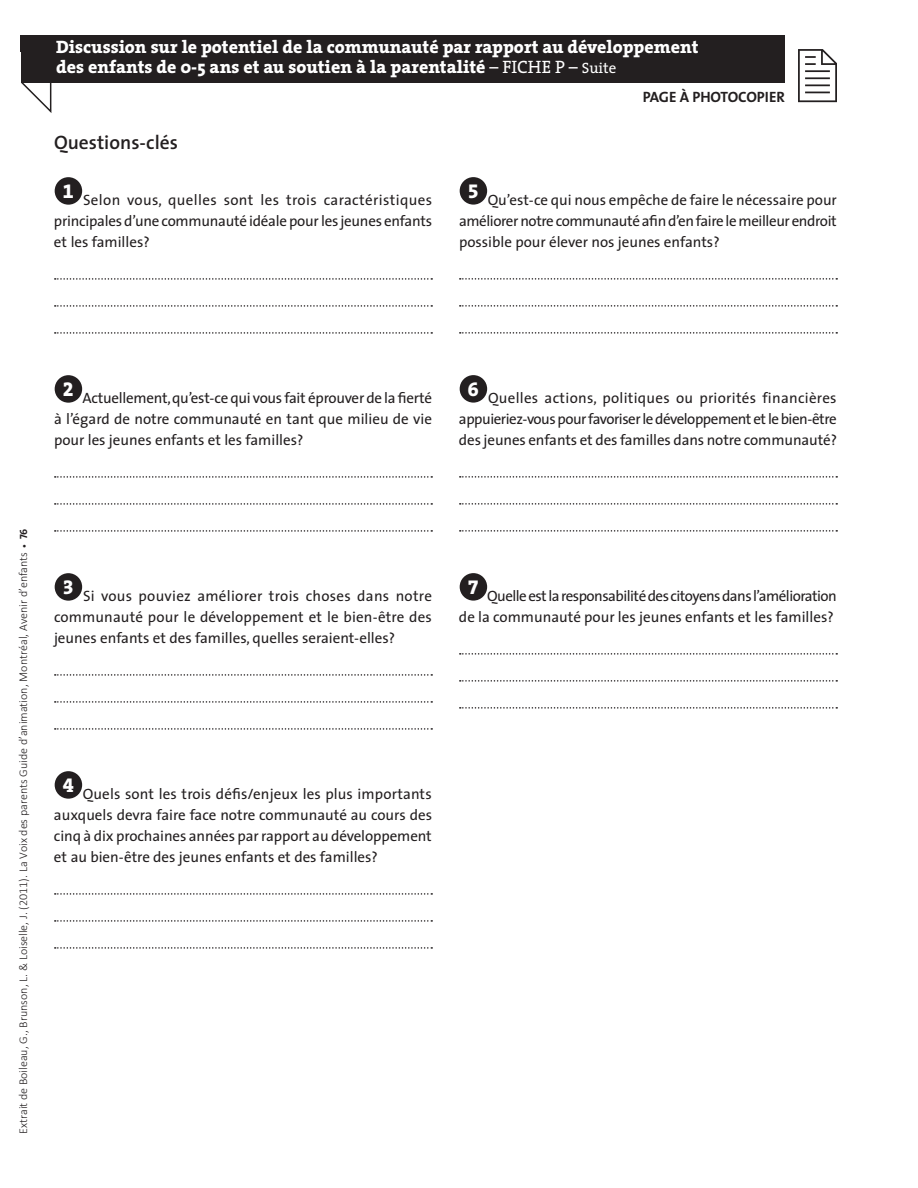
<style>
.page{position:relative;width:918px;height:1188px;background:#fff}
.page>*{position:absolute;margin:0;border:0;box-sizing:border-box;transform-origin:0 0}
.t1{font:600 19.5px "The Sans";color:#231f20}
.t2{font:800 18px/19.8px "The Serif";color:#fff}
.t3{font:15px/21px "The Sans";color:#231f20;text-align:justify}
.t4{font:15px/21px "The Sans";letter-spacing:-.035em;color:#231f20;text-align:center}
.t5{font:15px "The Sans Bold Caps";color:#231f20}
.t6{font:300 12px "Calibri";color:#231f20}
.s1{font-weight:400}
.s2{font-weight:400;font-size:15px}
.s3{font-family:"The Sans";font-weight:700;font-size:9px}
.s4{font-family:"The Sans Bold Caps";font-weight:400;font-size:10.5px}
</style>
<div class="page">
<svg style="left:798px;top:49px;width:39px;height:53px"></svg>
<svg style="left:21px;top:82px;width:31px;height:31px"></svg>
<div style="left:21px;top:35px;width:764px;height:47px;background:#231f20"></div>
<svg style="left:55px;top:278px;width:377px;height:2px"></svg>
<svg style="left:55px;top:305px;width:377px;height:2px"></svg>
<svg style="left:55px;top:332px;width:377px;height:2px"></svg>
<svg style="left:55px;top:476px;width:377px;height:2px"></svg>
<svg style="left:55px;top:503px;width:377px;height:2px"></svg>
<svg style="left:55px;top:530px;width:377px;height:2px"></svg>
<svg style="left:55px;top:674px;width:377px;height:2px"></svg>
<svg style="left:55px;top:701px;width:377px;height:2px"></svg>
<svg style="left:55px;top:728px;width:377px;height:2px"></svg>
<svg style="left:55px;top:893px;width:377px;height:2px"></svg>
<svg style="left:55px;top:920px;width:377px;height:2px"></svg>
<svg style="left:55px;top:947px;width:377px;height:2px"></svg>
<div style="left:55px;top:177px;width:27px;height:28px;background:#231f20;border-radius:50%"></div>
<div style="left:55px;top:375px;width:27px;height:28px;background:#231f20;border-radius:50%"></div>
<div style="left:55px;top:573px;width:27px;height:28px;background:#231f20;border-radius:50%"></div>
<div style="left:55px;top:771px;width:27px;height:28px;background:#231f20;border-radius:50%"></div>
<svg style="left:460px;top:278px;width:377px;height:2px"></svg>
<svg style="left:460px;top:305px;width:377px;height:2px"></svg>
<svg style="left:460px;top:332px;width:377px;height:2px"></svg>
<svg style="left:460px;top:476px;width:377px;height:2px"></svg>
<svg style="left:460px;top:503px;width:377px;height:2px"></svg>
<svg style="left:460px;top:530px;width:377px;height:2px"></svg>
<svg style="left:460px;top:653px;width:377px;height:2px"></svg>
<svg style="left:460px;top:680px;width:377px;height:2px"></svg>
<svg style="left:460px;top:707px;width:377px;height:2px"></svg>
<div style="left:460px;top:177px;width:27px;height:28px;background:#231f20;border-radius:50%"></div>
<div style="left:460px;top:375px;width:27px;height:28px;background:#231f20;border-radius:50%"></div>
<div style="left:460px;top:573px;width:27px;height:28px;background:#231f20;border-radius:50%"></div>
<p class="t2" style="left:56px;top:39px;width:644px">Discussion sur le potentiel de la communauté par rapport au développement des enfants de 0-5 ans et au soutien à la parentalité <span class="s1">– FICHE P –</span> <span class="s2">Suite</span></p>
<h1 class="t1" style="left:54px;top:135px;width:126px">Questions-clés</h1>
<p class="t3" style="left:54px;top:191px;width:380px;text-indent:9px"><sup>1</sup> Selon vous, quelles sont les trois caractéristiques principales d’une communauté idéale pour les jeunes enfants et les familles?</p>
<p class="t5" style="left:643px;top:92px;width:144px">PAGE À PHOTOCOPIER</p>
<p class="t3" style="left:459px;top:191px;width:379px;text-indent:9px"><sup>5</sup> Qu’est-ce qui nous empêche de faire le nécessaire pour améliorer notre communauté afin d’en faire le meilleur endroit possible pour élever nos jeunes enfants?</p>
<p class="t3" style="left:54px;top:389px;width:380px;text-indent:9px"><sup>2</sup> Actuellement, qu’est-ce qui vous fait éprouver de la fierté à l’égard de notre communauté en tant que milieu de vie pour les jeunes enfants et les familles?</p>
<p class="t3" style="left:459px;top:389px;width:380px;text-align:center"><sup>6</sup> Quelles actions, politiques ou priorités financières appuieriez-vous pour favoriser le développement et le bien-être des jeunes enfants et des familles dans notre communauté?</p>
<p class="t6" style="left:16px;top:1134px;width:607px;rotate:-90deg">Extrait de Boileau, G., Brunson, L. &amp; Loiselle, J. (2011). La Voix des parents Guide d’animation, Montréal, Avenir d’enfants <span class="s3">•</span> <span class="s4">76</span></p>
<p class="t3" style="left:54px;top:587px;width:379px;text-indent:9px"><sup>3</sup> Si vous pouviez améliorer trois choses dans notre communauté pour le développement et le bien-être des jeunes enfants et des familles, quelles seraient-elles?</p>
<p class="t3" style="left:54px;top:785px;width:380px;text-indent:9px"><sup>4</sup> Quels sont les trois défis/enjeux les plus importants auxquels devra faire face notre communauté au cours des cinq à dix prochaines années par rapport au développement et au bien-être des jeunes enfants et des familles?</p>
<p class="t4" style="left:459px;top:587px;width:379px"><sup>7</sup> Quelle est la responsabilité des citoyens dans l’amélioration de la communauté pour les jeunes enfants et les familles?</p>
</div>
